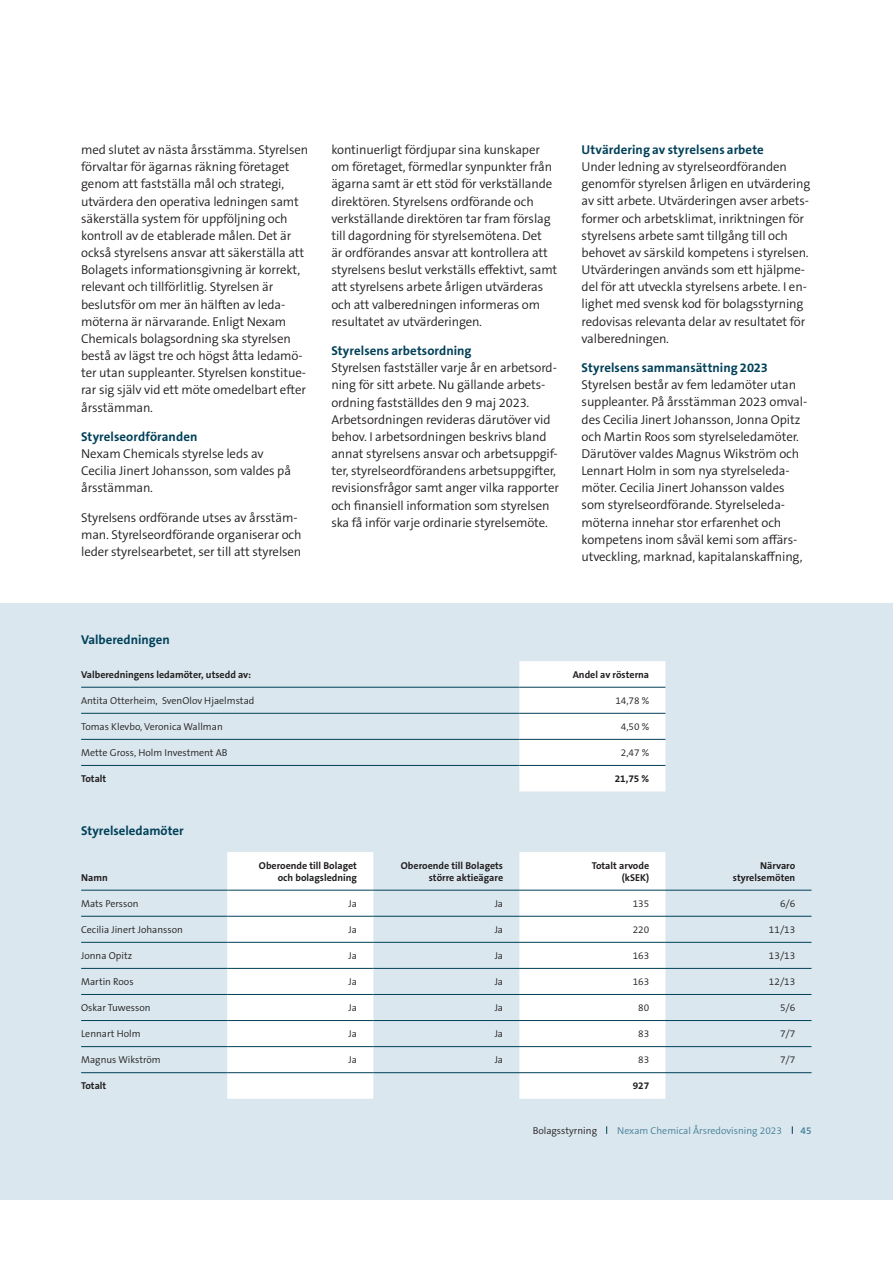
<style>
.page{position:relative;width:893px;height:1263px;background:#fff}
.page>*{position:absolute;margin:0;border:0;box-sizing:border-box;transform-origin:0 0}
.t1{font:300 12.9px/17.1px "The Sans B W4";letter-spacing:-.01em;color:#231f20}
.t2{font:700 12.9px "The Sans B W7";color:#004058}
.t3{font:300 10.05px "The Sans B W4";color:#231f20}
.t4{font:700 10.05px/12px "The Sans B W7";color:#231f20;text-align:right}
.t5{font:300 10.05px "The Sans B W4";color:#438097}
.t6{font:600 10.05px "The Sans B W6";color:#438097}
</style>
<div class="page">
<div style="left:0;top:603px;width:893px;height:596px;background:#dae7ee"></div>
<svg style="left:227px;top:852px;width:438px;height:247px;fill:#fff"></svg>
<hr style="left:81px;top:890px;width:146px;height:1px;background:#004058">
<hr style="left:227px;top:890px;width:146px;height:1px;background:#004058">
<hr style="left:373px;top:890px;width:438px;height:1px;background:#004058">
<hr style="left:81px;top:916px;width:146px;height:1px;background:#004058">
<hr style="left:227px;top:916px;width:146px;height:1px;background:#004058">
<hr style="left:373px;top:916px;width:438px;height:1px;background:#004058">
<hr style="left:81px;top:942px;width:146px;height:1px;background:#004058">
<hr style="left:227px;top:942px;width:146px;height:1px;background:#004058">
<hr style="left:373px;top:942px;width:438px;height:1px;background:#004058">
<hr style="left:81px;top:968px;width:146px;height:1px;background:#004058">
<hr style="left:227px;top:968px;width:146px;height:1px;background:#004058">
<hr style="left:373px;top:968px;width:438px;height:1px;background:#004058">
<hr style="left:81px;top:994px;width:146px;height:1px;background:#004058">
<hr style="left:227px;top:994px;width:146px;height:1px;background:#004058">
<hr style="left:373px;top:994px;width:438px;height:1px;background:#004058">
<hr style="left:81px;top:1020px;width:146px;height:1px;background:#004058">
<hr style="left:227px;top:1020px;width:146px;height:1px;background:#004058">
<hr style="left:373px;top:1020px;width:438px;height:1px;background:#004058">
<hr style="left:81px;top:1046px;width:146px;height:1px;background:#004058">
<hr style="left:227px;top:1046px;width:146px;height:1px;background:#004058">
<hr style="left:373px;top:1046px;width:438px;height:1px;background:#004058">
<hr style="left:81px;top:1072px;width:146px;height:1px;background:#004058">
<hr style="left:227px;top:1072px;width:146px;height:1px;background:#004058">
<hr style="left:373px;top:1072px;width:438px;height:1px;background:#004058">
<div style="left:519px;top:661px;width:146px;height:131px;background:#fff"></div>
<hr style="left:81px;top:687px;width:438px;height:1px;background:#004058">
<hr style="left:519px;top:687px;width:146px;height:1px;background:#004058">
<hr style="left:81px;top:713px;width:438px;height:1px;background:#004058">
<hr style="left:519px;top:713px;width:146px;height:1px;background:#004058">
<hr style="left:81px;top:739px;width:438px;height:1px;background:#004058">
<hr style="left:519px;top:739px;width:146px;height:1px;background:#004058">
<hr style="left:81px;top:765px;width:438px;height:1px;background:#004058">
<hr style="left:519px;top:765px;width:146px;height:1px;background:#004058">
<p class="t1" style="left:81px;top:142px;width:229px">med slutet av nästa årsstämma. Styrelsen förvaltar för ägarnas räkning företaget genom att fastställa mål och strategi, utvärdera den operativa ledningen samt säkerställa system för uppföljning och kontroll av de etablerade målen. Det är också styrelsens ansvar att säkerställa att Bolagets informationsgivning är korrekt, relevant och tillförlitlig. Styrelsen är beslutsför om mer än hälften av leda&shy;möterna är närvarande. Enligt Nexam Chemicals bolagsordning ska styrelsen bestå av lägst tre och högst åtta ledamö&shy;ter utan suppleanter. Styrelsen konstitue&shy;rar sig själv vid ett möte omedelbart efter årsstämman.</p>
<p class="t2" style="left:81px;top:431px;width:118px">Styrelseordföranden</p>
<p class="t1" style="left:81px;top:446px;width:211px">Nexam Chemicals styrelse leds av<br>Cecilia Jinert Johansson, som valdes på årsstämman.</p>
<p class="t1" style="left:81px;top:510px;width:222px">Styrelsens ordförande utses av årsstäm&shy;man. Styrelseordförande organiserar och leder styrelsearbetet, ser till att styrelsen</p>
<p class="t1" style="left:331px;top:142px;width:227px">kontinuerligt fördjupar sina kunskaper om företaget, förmedlar synpunkter från ägarna samt är ett stöd för verkställande direktören. Styrelsens ordförande och verkställande direktören tar fram förslag till dagordning för styrelsemötena. Det<br>är ordförandes ansvar att kontrollera att styrelsens beslut verkställs effektivt, samt att styrelsens arbete årligen utvärderas och att valberedningen informeras om resultatet av utvärderingen.</p>
<p class="t2" style="left:331px;top:345px;width:142px">Styrelsens arbetsordning</p>
<p class="t1" style="left:331px;top:360px;width:229px">Styrelsen fastställer varje år en arbetsord&shy;ning för sitt arbete. Nu gällande arbets&shy;ordning fastställdes den 9 maj 2023.<br>Arbetsordningen revideras därutöver vid behov. I arbetsordningen beskrivs bland annat styrelsens ansvar och arbetsuppgif&shy;ter, styrelseordförandens arbetsuppgifter, revisionsfrågor samt anger vilka rapporter och finansiell information som styrelsen ska få inför varje ordinarie styrelsemöte.</p>
<p class="t2" style="left:582px;top:144px;width:184px">Utvärdering av styrelsens arbete</p>
<p class="t1" style="left:582px;top:159px;width:230px">Under ledning av styrelseordföranden genomför styrelsen årligen en utvärdering av sitt arbete. Utvärderingen avser arbets&shy;former och arbetsklimat, inriktningen för styrelsens arbete samt tillgång till och behovet av särskild kompetens i styrelsen.<br>Utvärderingen används som ett hjälpme&shy;del för att utveckla styrelsens arbete. I en&shy;lighet med svensk kod för bolagsstyrning redovisas relevanta delar av resultatet för valberedningen.</p>
<p class="t2" style="left:582px;top:362px;width:188px">Styrelsens sammansättning 2023</p>
<p class="t1" style="left:582px;top:377px;width:227px">Styrelsen består av fem ledamöter utan suppleanter. På årsstämman 2023 omval&shy;des Cecilia Jinert Johansson, Jonna Opitz och Martin Roos som styrelseledamöter.<br>Därutöver valdes Magnus Wikström och Lennart Holm in som nya styrelseleda&shy;möter. Cecilia Jinert Johansson valdes som styrelseordförande. Styrelseleda&shy;möterna innehar stor erfarenhet och kompetens inom såväl kemi som affärs&shy;utveckling, marknad, kapitalanskaffning,</p>
<p class="t2" style="left:81px;top:634px;width:90px">Valberedningen</p>
<p class="t4" style="left:81px;top:669px;width:172px">Valberedningens ledamöter, utsedd av:</p>
<p class="t4" style="left:573px;top:669px;width:78px">Andel av rösterna</p>
<p class="t3" style="left:81px;top:696px;width:175px">Antita Otterheim, SvenOlov Hjaelmstad</p>
<p class="t3" style="left:615px;top:696px;width:35px">14,78 %</p>
<p class="t3" style="left:81px;top:722px;width:143px">Tomas Klevbo, Veronica Wallman</p>
<p class="t3" style="left:621px;top:722px;width:30px">4,50 %</p>
<p class="t3" style="left:81px;top:748px;width:148px">Mette Gross, Holm Investment AB</p>
<p class="t3" style="left:621px;top:748px;width:30px">2,47 %</p>
<p class="t4" style="left:81px;top:774px;width:27px">Totalt</p>
<p class="t4" style="left:615px;top:774px;width:36px">21,75 %</p>
<p class="t2" style="left:81px;top:825px;width:104px">Styrelseledamöter</p>
<p class="t4" style="left:81px;top:872px;width:28px">Namn</p>
<p class="t4" style="left:259px;top:860px;width:100px">Oberoende till Bolaget och bolagsledning</p>
<p class="t4" style="left:401px;top:860px;width:104px">Oberoende till Bolagets större aktieägare</p>
<p class="t4" style="left:592px;top:860px;width:59px">Totalt arvode (kSEK)</p>
<p class="t4" style="left:733px;top:860px;width:64px">Närvaro styrelsemöten</p>
<p class="t3" style="left:81px;top:899px;width:59px">Mats Persson</p>
<p class="t3" style="left:349px;top:899px;width:10px">Ja</p>
<p class="t3" style="left:495px;top:899px;width:10px">Ja</p>
<p class="t3" style="left:633px;top:899px;width:18px">135</p>
<p class="t3" style="left:780px;top:899px;width:17px">6/6</p>
<p class="t3" style="left:81px;top:925px;width:103px">Cecilia Jinert Johansson</p>
<p class="t3" style="left:349px;top:925px;width:10px">Ja</p>
<p class="t3" style="left:495px;top:925px;width:10px">Ja</p>
<p class="t3" style="left:633px;top:925px;width:18px">220</p>
<p class="t3" style="left:769px;top:925px;width:28px">11/13</p>
<p class="t3" style="left:81px;top:951px;width:53px">Jonna Opitz</p>
<p class="t3" style="left:349px;top:951px;width:10px">Ja</p>
<p class="t3" style="left:495px;top:951px;width:10px">Ja</p>
<p class="t3" style="left:633px;top:951px;width:18px">163</p>
<p class="t3" style="left:769px;top:951px;width:28px">13/13</p>
<p class="t3" style="left:81px;top:977px;width:54px">Martin Roos</p>
<p class="t3" style="left:349px;top:977px;width:10px">Ja</p>
<p class="t3" style="left:495px;top:977px;width:10px">Ja</p>
<p class="t3" style="left:633px;top:977px;width:18px">163</p>
<p class="t3" style="left:769px;top:977px;width:28px">12/13</p>
<p class="t3" style="left:81px;top:1004px;width:71px">Oskar Tuwesson</p>
<p class="t3" style="left:349px;top:1004px;width:10px">Ja</p>
<p class="t3" style="left:495px;top:1004px;width:10px">Ja</p>
<p class="t3" style="left:638px;top:1004px;width:13px">80</p>
<p class="t3" style="left:780px;top:1004px;width:17px">5/6</p>
<p class="t3" style="left:81px;top:1030px;width:61px">Lennart Holm</p>
<p class="t3" style="left:349px;top:1030px;width:10px">Ja</p>
<p class="t3" style="left:495px;top:1030px;width:10px">Ja</p>
<p class="t3" style="left:638px;top:1030px;width:13px">83</p>
<p class="t3" style="left:780px;top:1030px;width:17px">7/7</p>
<p class="t3" style="left:81px;top:1056px;width:81px">Magnus Wikström</p>
<p class="t3" style="left:349px;top:1056px;width:10px">Ja</p>
<p class="t3" style="left:495px;top:1056px;width:10px">Ja</p>
<p class="t3" style="left:638px;top:1056px;width:13px">83</p>
<p class="t3" style="left:780px;top:1056px;width:17px">7/7</p>
<p class="t4" style="left:81px;top:1081px;width:27px">Totalt</p>
<p class="t4" style="left:633px;top:1081px;width:18px">927</p>
<p class="t3" style="left:533px;top:1126px;width:66px">Bolagsstyrning</p>
<p class="t5" style="left:617px;top:1126px;width:166px">Nexam Chemical Årsredovisning 2023</p>
<p class="t6" style="left:800px;top:1126px;width:13px">45</p>
</div>
